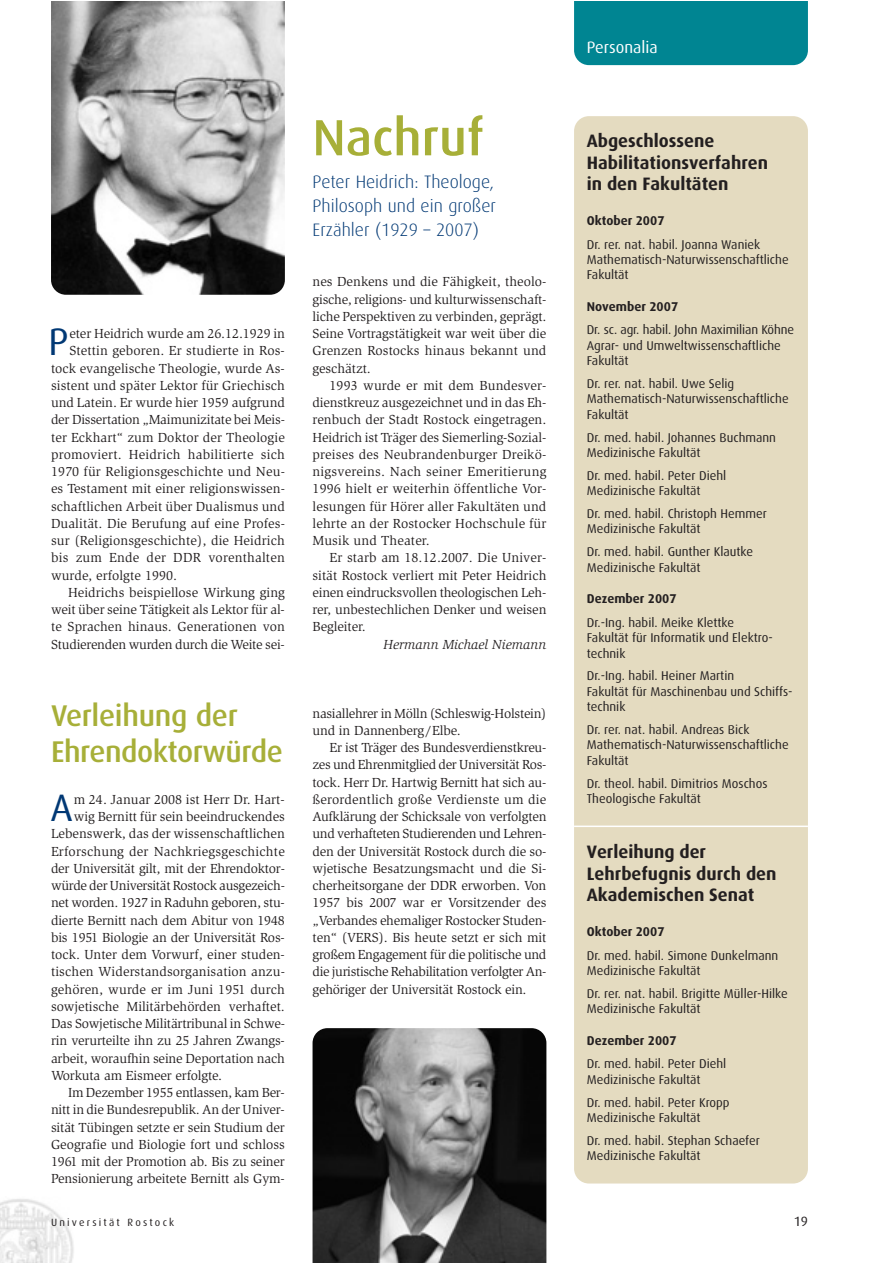
<style>
.page{position:relative;width:893px;height:1263px;background:#fff}
.page>*{position:absolute;margin:0;border:0;box-sizing:border-box;transform-origin:0 0}
.t1{font:500 51px "Dax Pro";color:#a7af38}
.t2{font:38.25px "Dax Pro";color:#013874}
.t3{font:500 30px/36px "Dax Pro";letter-spacing:-.015em;color:#a7af38}
.t4{font:700 18px/21.6px "Dax Pro";color:#231f20}
.t5{font:300 18px/24px "Dax Pro";color:#013874;text-align:justify}
.t6{font:16.5px "Dax Pro";color:#fff}
.t7{font:13.5px/17.2px "AT Slimbach";letter-spacing:-.005em;color:#231f20;text-align:justify}
.t8{font:13.5px "AT Slimbach";letter-spacing:.015em;color:#231f20}
.t9{font:13.5px "AT Slimbach";letter-spacing:-.025em;color:#231f20}
.t10{font:italic 13.5px "AT Slimbach";color:#231f20}
.t11{font:13.5px "Dax Pro";color:#231f20}
.t12{font:12.75px/15.3px "Dax Pro";color:#231f20}
.t13{font:700 12.75px "Dax Pro";color:#231f20}
.t14{font:10.5px "Dax Pro";letter-spacing:.21em;color:#231f20}
</style>
<div class="page">
<img style="left:0;top:1199px;width:74px;height:64px">
<div style="left:574px;top:1px;width:234px;height:64px;background:#008592"></div>
<div style="left:574px;top:116px;width:234px;height:1067px;background:#e4dbc0;border-radius:15px"></div>
<hr style="left:574px;top:825px;width:234px;height:2px;background:#fff">
<img style="left:51px;top:1px;width:234px;height:294px">
<img style="left:313px;top:1028px;width:233px;height:235px">
<h2 class="t2" style="left:48px;top:326px;width:22px">P</h2>
<p class="t7" style="left:69px;top:326px;width:217px">eter Heidrich wurde am 26.12.1929 in</p>
<p class="t7" style="left:69px;top:343px;width:217px">Stettin geboren. Er studierte in Ros-</p>
<p class="t7" style="left:51px;top:361px;width:235px">tock evangelische Theologie, wurde As-</p>
<p class="t7" style="left:51px;top:378px;width:235px">sistent und später Lektor für Griechisch</p>
<p class="t7" style="left:51px;top:395px;width:235px">und Latein. Er wurde hier 1959 aufgrund</p>
<p class="t7" style="left:51px;top:412px;width:235px">der Dissertation „Maimunizitate bei Meis-</p>
<p class="t7" style="left:51px;top:430px;width:235px">ter Eckhart“ zum Doktor der Theologie</p>
<p class="t8" style="left:51px;top:449px;width:235px">promoviert. Heidrich habilitierte sich</p>
<p class="t8" style="left:51px;top:466px;width:235px">1970 für Religionsgeschichte und Neu-</p>
<p class="t7" style="left:51px;top:481px;width:235px">es Testament mit einer religionswissen-</p>
<p class="t7" style="left:51px;top:499px;width:235px">schaftlichen Arbeit über Dualismus und</p>
<p class="t7" style="left:51px;top:516px;width:235px">Dualität. Die Berufung auf eine Profes-</p>
<p class="t7" style="left:51px;top:533px;width:235px">sur (Religionsgeschichte), die Heidrich</p>
<p class="t8" style="left:51px;top:553px;width:235px">bis zum Ende der DDR vorenthalten</p>
<p class="t7" style="left:51px;top:568px;width:128px">wurde, erfolgte 1990.</p>
<p class="t7" style="left:68px;top:585px;width:218px">Heidrichs beispiellose Wirkung ging</p>
<p class="t7" style="left:51px;top:602px;width:235px">weit über seine Tätigkeit als Lektor für al-</p>
<p class="t7" style="left:51px;top:619px;width:235px">te Sprachen hinaus. Generationen von</p>
<p class="t7" style="left:51px;top:637px;width:235px">Studierenden wurden durch die Weite sei-</p>
<h3 class="t3" style="left:51px;top:700px;width:233px">Verleihung der<br>Ehrendoktorwürde</h3>
<h2 class="t2" style="left:50px;top:791px;width:24px">A</h2>
<p class="t7" style="left:74px;top:792px;width:213px">m 24. Januar 2008 ist Herr Dr. Hart-</p>
<p class="t7" style="left:74px;top:809px;width:213px">wig Bernitt für sein beeindruckendes</p>
<p class="t7" style="left:51px;top:826px;width:235px">Lebenswerk, das der wissenschaftlichen</p>
<p class="t8" style="left:51px;top:846px;width:235px">Erforschung der Nachkriegsgeschichte</p>
<p class="t7" style="left:51px;top:861px;width:235px">der Universität gilt, mit der Ehrendoktor-</p>
<p class="t9" style="left:51px;top:880px;width:235px">würde der Universität Rostock ausgezeich-</p>
<p class="t7" style="left:51px;top:895px;width:235px">net worden. 1927 in Raduhn geboren, stu-</p>
<p class="t7" style="left:51px;top:913px;width:235px">dierte Bernitt nach dem Abitur von 1948</p>
<p class="t7" style="left:51px;top:930px;width:235px">bis 1951 Biologie an der Universität Ros-</p>
<p class="t7" style="left:51px;top:947px;width:235px">tock. Unter dem Vorwurf, einer studen-</p>
<p class="t7" style="left:51px;top:964px;width:235px">tischen Widerstandsorganisation anzu-</p>
<p class="t7" style="left:51px;top:982px;width:235px">gehören, wurde er im Juni 1951 durch</p>
<p class="t7" style="left:51px;top:999px;width:235px">sowjetische Militärbehörden verhaftet.</p>
<p class="t7" style="left:51px;top:1016px;width:235px">Das Sowjetische Militärtribunal in Schwe-</p>
<p class="t7" style="left:51px;top:1033px;width:235px">rin verurteilte ihn zu 25 Jahren Zwangs-</p>
<p class="t7" style="left:51px;top:1051px;width:235px">arbeit, woraufhin seine Deportation nach</p>
<p class="t7" style="left:51px;top:1068px;width:173px">Workuta am Eismeer erfolgte.</p>
<p class="t7" style="left:68px;top:1085px;width:218px">Im Dezember 1955 entlassen, kam Ber-</p>
<p class="t7" style="left:51px;top:1102px;width:235px">nitt in die Bundesrepublik. An der Univer-</p>
<p class="t7" style="left:51px;top:1120px;width:235px">sität Tübingen setzte er sein Studium der</p>
<p class="t7" style="left:51px;top:1137px;width:235px">Geografie und Biologie fort und schloss</p>
<p class="t7" style="left:51px;top:1154px;width:235px">1961 mit der Promotion ab. Bis zu seiner</p>
<p class="t7" style="left:51px;top:1171px;width:235px">Pensionierung arbeitete Bernitt als Gym-</p>
<h1 class="t1" style="left:313px;top:116px;width:173px">Nachruf</h1>
<h3 class="t5" style="left:313px;top:171px;width:185px">Peter Heidrich: Theologe, Philosoph und ein großer Erzähler (1929 – 2007)</h3>
<p class="t7" style="left:313px;top:274px;width:235px">nes Denkens und die Fähigkeit, theolo&shy;gische, religions- und kulturwissenschaft&shy;liche Perspektiven zu verbinden, geprägt.<br>Seine Vortragstätigkeit war weit über die Grenzen Rostocks hinaus bekannt und geschätzt.</p>
<p class="t7" style="left:313px;top:378px;width:235px;text-indent:17px">1993 wurde er mit dem Bundesver&shy;dienstkreuz ausgezeichnet und in das Eh&shy;renbuch der Stadt Rostock eingetragen.<br>Heidrich ist Träger des Siemerling-Sozial&shy;preises des Neubrandenburger Dreikö&shy;nigsvereins. Nach seiner Emeritierung 1996 hielt er weiterhin öffentliche Vor&shy;lesungen für Hörer aller Fakultäten und lehrte an der Rostocker Hochschule für Musik und Theater.</p>
<p class="t7" style="left:313px;top:550px;width:235px;text-indent:17px">Er starb am 18.12.2007. Die Univer&shy;sität Rostock verliert mit Peter Heidrich einen eindrucksvollen theologischen Leh&shy;rer, unbestechlichen Denker und weisen Begleiter.</p>
<p class="t10" style="left:384px;top:639px;width:164px">Hermann Michael Niemann</p>
<p class="t7" style="left:313px;top:706px;width:235px">nasiallehrer in Mölln (Schleswig-Holstein) und in Dannenberg/Elbe.</p>
<p class="t7" style="left:313px;top:740px;width:235px;text-indent:17px">Er ist Träger des Bundesverdienstkreu&shy;zes und Ehrenmitglied der Universität Ros&shy;tock. Herr Dr. Hartwig Bernitt hat sich au&shy;ßerordentlich große Verdienste um die Aufklärung der Schicksale von verfolgten und verhafteten Studierenden und Lehren&shy;den der Universität Rostock durch die so&shy;wjetische Besatzungsmacht und die Si&shy;cherheitsorgane der DDR erworben. Von 1957 bis 2007 war er Vorsitzender des „Verbandes ehemaliger Rostocker Studen&shy;ten“ (VERS). Bis heute setzt er sich mit großem Engagement für die politische und die juristische Rehabilitation verfolgter An&shy;gehöriger der Universität Rostock ein.</p>
<p class="t6" style="left:587px;top:40px;width:72px">Personalia</p>
<h3 class="t4" style="left:587px;top:131px;width:183px">Abgeschlossene<br>Habilitationsverfahren in den Fakultäten</h3>
<p class="t13" style="left:587px;top:215px;width:79px">Oktober 2007</p>
<p class="t12" style="left:587px;top:237px;width:203px">Dr. rer. nat. habil. Joanna Waniek<br>Mathematisch-Naturwissenschaftliche<br>Fakultät</p>
<p class="t13" style="left:587px;top:301px;width:93px">November 2007</p>
<p class="t12" style="left:587px;top:323px;width:209px">Dr. sc. agr. habil. John Maximilian Köhne<br>Agrar- und Umweltwissenschaftliche<br>Fakultät</p>
<p class="t12" style="left:587px;top:377px;width:203px">Dr. rer. nat. habil. Uwe Selig<br>Mathematisch-Naturwissenschaftliche<br>Fakultät</p>
<p class="t12" style="left:587px;top:430px;width:191px">Dr. med. habil. Johannes Buchmann<br>Medizinische Fakultät</p>
<p class="t12" style="left:587px;top:468px;width:141px">Dr. med. habil. Peter Diehl<br>Medizinische Fakultät</p>
<p class="t12" style="left:587px;top:507px;width:182px">Dr. med. habil. Christoph Hemmer<br>Medizinische Fakultät</p>
<p class="t12" style="left:587px;top:545px;width:168px">Dr. med. habil. Gunther Klautke<br>Medizinische Fakultät</p>
<p class="t13" style="left:587px;top:593px;width:91px">Dezember 2007</p>
<p class="t12" style="left:587px;top:616px;width:187px">Dr.-Ing. habil. Meike Klettke<br>Fakultät für Informatik und Elektro&shy;technik</p>
<p class="t12" style="left:587px;top:669px;width:207px">Dr.-Ing. habil. Heiner Martin<br>Fakultät für Maschinenbau und Schiffs&shy;technik</p>
<p class="t12" style="left:587px;top:723px;width:203px">Dr. rer. nat. habil. Andreas Bick<br>Mathematisch-Naturwissenschaftliche<br>Fakultät</p>
<p class="t12" style="left:587px;top:776px;width:182px">Dr. theol. habil. Dimitrios Moschos<br>Theologische Fakultät</p>
<h3 class="t4" style="left:587px;top:842px;width:191px">Verleihung der<br>Lehrbefugnis durch den<br>Akademischen Senat</h3>
<p class="t13" style="left:587px;top:926px;width:79px">Oktober 2007</p>
<p class="t12" style="left:587px;top:948px;width:193px">Dr. med. habil. Simone Dunkelmann<br>Medizinische Fakultät</p>
<p class="t12" style="left:587px;top:986px;width:203px">Dr. rer. nat. habil. Brigitte Müller-Hilke<br>Medizinische Fakultät</p>
<p class="t13" style="left:587px;top:1035px;width:91px">Dezember 2007</p>
<p class="t12" style="left:587px;top:1057px;width:141px">Dr. med. habil. Peter Diehl<br>Medizinische Fakultät</p>
<p class="t12" style="left:587px;top:1095px;width:144px">Dr. med. habil. Peter Kropp<br>Medizinische Fakultät</p>
<p class="t12" style="left:587px;top:1133px;width:175px">Dr. med. habil. Stephan Schaefer<br>Medizinische Fakultät</p>
<p class="t14" style="left:51px;top:1217px;width:125px">Universität Rostock</p>
<p class="t11" style="left:794px;top:1215px;width:16px">19</p>
</div>
